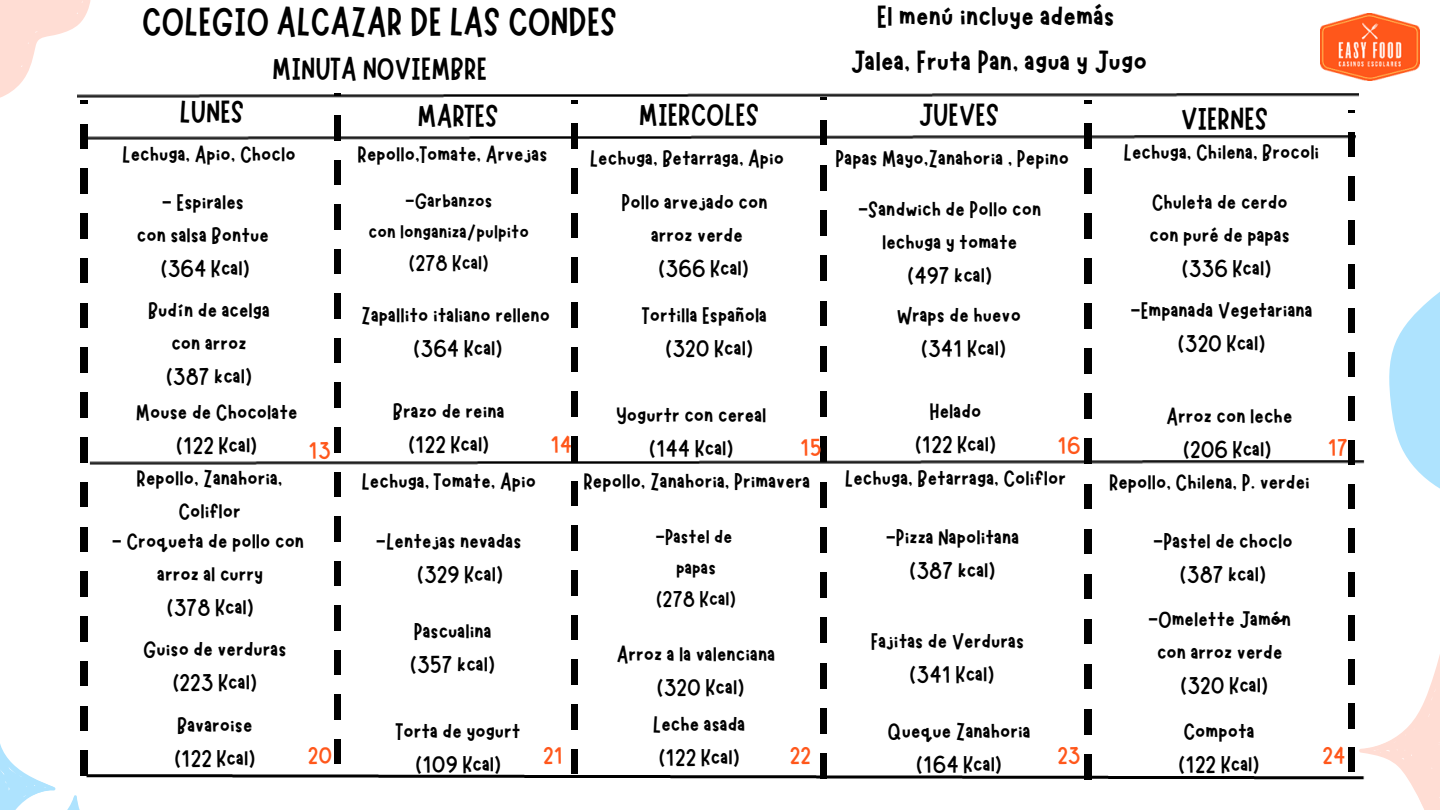
<style>
.page{position:relative;width:1440px;height:810px;background:#fff}
.page>*{position:absolute;margin:0;border:0;box-sizing:border-box;transform-origin:0 0}
.t1{font:40.5px "Marykate";color:#000}
.t2{font:32px "Marykate";color:#000}
.t3{font:24px/33px "Marykate";color:#000;text-align:center}
.t4{font:24px "Marykate";color:#ff571b}
.t5{font:22.6px "Marykate";color:#000}
</style>
<div class="page">
<svg style="left:1348px;top:45px;width:92px;height:707px"></svg>
<svg style="left:1359px;top:639px;width:81px;height:171px"></svg>
<svg style="left:0;top:706px;width:116px;height:104px"></svg>
<svg style="left:0;top:0;width:116px;height:135px"></svg>
<img style="left:78px;top:93px;width:1281px;height:4px">
<img style="left:1320px;top:14px;width:99px;height:67px">
<img style="left:81px;top:101px;width:6px;height:688px">
<img style="left:81px;top:135px;width:1275px;height:4px">
<img style="left:87px;top:775px;width:1278px;height:5px">
<img style="left:1349px;top:110px;width:6px;height:670px">
<img style="left:90px;top:460px;width:1275px;height:4px">
<img style="left:335px;top:93px;width:6px;height:684px">
<img style="left:572px;top:101px;width:6px;height:679px">
<img style="left:820px;top:97px;width:7px;height:683px">
<img style="left:1084px;top:101px;width:7px;height:679px">
<p class="t1" style="left:142px;top:-5px;width:477px">COLEGIO ALCAZAR DE LAS CONDES</p>
<p class="t2" style="left:272px;top:48px;width:216px">MINUTA NOVIEMBRE</p>
<p class="t2" style="left:877px;top:-4px;width:239px">El menú incluye además</p>
<p class="t2" style="left:851px;top:41px;width:298px">Jalea, Fruta Pan, agua y Jugo</p>
<p class="t2" style="left:179px;top:91px;width:66px">LUNES</p>
<p class="t2" style="left:418px;top:95px;width:83px">MARTES</p>
<p class="t2" style="left:639px;top:94px;width:122px">MIERCOLES</p>
<p class="t2" style="left:919px;top:94px;width:82px">JUEVES</p>
<p class="t2" style="left:1181px;top:98px;width:89px">VIERNES</p>
<p class="t3" style="left:122px;top:136px;width:175px">Lechuga, Apio, Choclo</p>
<p class="t3" style="left:162px;top:183px;width:84px">- Espirales</p>
<p class="t3" style="left:137px;top:216px;width:134px">con salsa Bontue</p>
<p class="t3" style="left:161px;top:249px;width:90px">(364 Kcal)</p>
<p class="t3" style="left:148px;top:292px;width:123px">Budín de acelga</p>
<p class="t3" style="left:171px;top:325px;width:77px">con arroz</p>
<p class="t3" style="left:166px;top:358px;width:88px">(387 kcal)</p>
<p class="t3" style="left:136px;top:394px;width:163px">Mouse de Chocolate</p>
<p class="t3" style="left:176px;top:427px;width:82px">(122 Kcal)</p>
<p class="t3" style="left:137px;top:460px;width:148px">Repollo, Zanahoria,</p>
<p class="t3" style="left:178px;top:493px;width:64px">Coliflor</p>
<p class="t3" style="left:358px;top:136px;width:191px">Repollo,Tomate, Arvejas</p>
<p class="t3" style="left:836px;top:140px;width:235px">Papas Mayo,Zanahoria , Pepino</p>
<p class="t3" style="left:590px;top:140px;width:196px">Lechuga, Betarraga, Apio</p>
<p class="t5" style="left:405px;top:187px;width:89px">-Garbanzos</p>
<p class="t5" style="left:368px;top:218px;width:162px">con longaniza/pulpito</p>
<p class="t5" style="left:409px;top:249px;width:81px">(278 Kcal)</p>
<p class="t3" style="left:361px;top:297px;width:190px">Zapallito italiano relleno</p>
<p class="t3" style="left:414px;top:330px;width:90px">(364 Kcal)</p>
<p class="t3" style="left:622px;top:183px;width:148px">Pollo arvejado con</p>
<p class="t3" style="left:651px;top:216px;width:93px">arroz verde</p>
<p class="t3" style="left:659px;top:249px;width:92px">(366 Kcal)</p>
<p class="t3" style="left:642px;top:297px;width:126px">Tortilla Española</p>
<p class="t3" style="left:665px;top:330px;width:89px">(320 Kcal)</p>
<p class="t3" style="left:858px;top:191px;width:185px">-Sandwich de Pollo con lechuga y tomate</p>
<p class="t3" style="left:907px;top:257px;width:86px">(497 kcal)</p>
<p class="t3" style="left:897px;top:297px;width:125px">Wraps de huevo</p>
<p class="t3" style="left:921px;top:330px;width:86px">(341 Kcal)</p>
<p class="t3" style="left:1124px;top:134px;width:197px">Lechuga, Chilena, Brocoli</p>
<p class="t3" style="left:1152px;top:183px;width:138px">Chuleta de cerdo</p>
<p class="t3" style="left:1150px;top:216px;width:142px">con puré de papas</p>
<p class="t3" style="left:1182px;top:249px;width:91px">(336 Kcal)</p>
<p class="t3" style="left:1131px;top:292px;width:184px">-Empanada Vegetariana</p>
<p class="t3" style="left:1178px;top:325px;width:89px">(320 Kcal)</p>
<p class="t3" style="left:393px;top:393px;width:113px">Brazo de reina</p>
<p class="t3" style="left:408px;top:426px;width:82px">(122 Kcal)</p>
<p class="t3" style="left:930px;top:393px;width:53px">Helado</p>
<p class="t3" style="left:915px;top:426px;width:82px">(122 Kcal)</p>
<p class="t3" style="left:616px;top:397px;width:152px">Yogurtr con cereal</p>
<p class="t3" style="left:1167px;top:398px;width:127px">Arroz con leche</p>
<p class="t3" style="left:1183px;top:431px;width:90px">(206 Kcal)</p>
<p class="t4" style="left:309px;top:435px;width:24px">13</p>
<p class="t4" style="left:550px;top:429px;width:23px">14</p>
<p class="t3" style="left:649px;top:430px;width:86px">(144 Kcal)</p>
<p class="t4" style="left:800px;top:432px;width:23px">15</p>
<p class="t4" style="left:1058px;top:430px;width:25px">16</p>
<p class="t4" style="left:1328px;top:432px;width:22px">17</p>
<p class="t3" style="left:361px;top:462px;width:176px">Lechuga, Tomate, Apio</p>
<p class="t3" style="left:584px;top:462px;width:228px">Repollo, Zanahoria, Primavera</p>
<p class="t3" style="left:845px;top:460px;width:223px">Lechuga, Betarraga, Coliflor</p>
<p class="t3" style="left:1109px;top:463px;width:203px">Repollo, Chilena, P. verdei</p>
<p class="t5" style="left:656px;top:523px;width:78px">-Pastel de</p>
<p class="t5" style="left:676px;top:554px;width:41px">papas</p>
<p class="t5" style="left:656px;top:585px;width:81px">(278 Kcal)</p>
<p class="t3" style="left:886px;top:519px;width:135px">-Pizza Napolitana</p>
<p class="t3" style="left:909px;top:552px;width:88px">(387 kcal)</p>
<p class="t3" style="left:1153px;top:522px;width:141px">-Pastel de choclo</p>
<p class="t3" style="left:1180px;top:555px;width:88px">(387 kcal)</p>
<p class="t3" style="left:376px;top:522px;width:147px">-Lentejas nevadas</p>
<p class="t3" style="left:417px;top:555px;width:87px">(329 Kcal)</p>
<p class="t3" style="left:112px;top:522px;width:194px">- Croqueta de pollo con</p>
<p class="t3" style="left:157px;top:555px;width:108px">arroz al curry</p>
<p class="t3" style="left:167px;top:588px;width:89px">(378 Kcal)</p>
<p class="t3" style="left:1148px;top:601px;width:144px">-Omelette Jamón</p>
<p class="t3" style="left:1157px;top:634px;width:127px">con arroz verde</p>
<p class="t3" style="left:1181px;top:667px;width:89px">(320 Kcal)</p>
<p class="t3" style="left:1183px;top:713px;width:73px">Compota</p>
<p class="t3" style="left:1179px;top:746px;width:82px">(122 Kcal)</p>
<p class="t3" style="left:414px;top:613px;width:79px">Pascualina</p>
<p class="t3" style="left:410px;top:646px;width:86px">(357 kcal)</p>
<p class="t3" style="left:871px;top:623px;width:155px">Fajitas de Verduras</p>
<p class="t3" style="left:910px;top:656px;width:86px">(341 Kcal)</p>
<p class="t3" style="left:143px;top:631px;width:145px">Guiso de verduras</p>
<p class="t3" style="left:173px;top:664px;width:86px">(223 Kcal)</p>
<p class="t3" style="left:617px;top:636px;width:160px">Arroz a la valenciana</p>
<p class="t3" style="left:657px;top:669px;width:89px">(320 Kcal)</p>
<p class="t3" style="left:653px;top:706px;width:94px">Leche asada</p>
<p class="t3" style="left:659px;top:739px;width:82px">(122 Kcal)</p>
<p class="t3" style="left:177px;top:707px;width:77px">Bavaroise</p>
<p class="t3" style="left:174px;top:740px;width:82px">(122 Kcal)</p>
<p class="t3" style="left:888px;top:713px;width:145px">Queque Zanahoria</p>
<p class="t3" style="left:916px;top:746px;width:87px">(164 Kcal)</p>
<p class="t3" style="left:396px;top:713px;width:126px">Torta de yogurt</p>
<p class="t3" style="left:415px;top:746px;width:87px">(109 Kcal)</p>
<p class="t4" style="left:308px;top:740px;width:26px">20</p>
<p class="t4" style="left:543px;top:740px;width:22px">21</p>
<p class="t4" style="left:790px;top:740px;width:23px">22</p>
<p class="t4" style="left:1057px;top:740px;width:25px">23</p>
<p class="t4" style="left:1323px;top:740px;width:24px">24</p>
</div>
